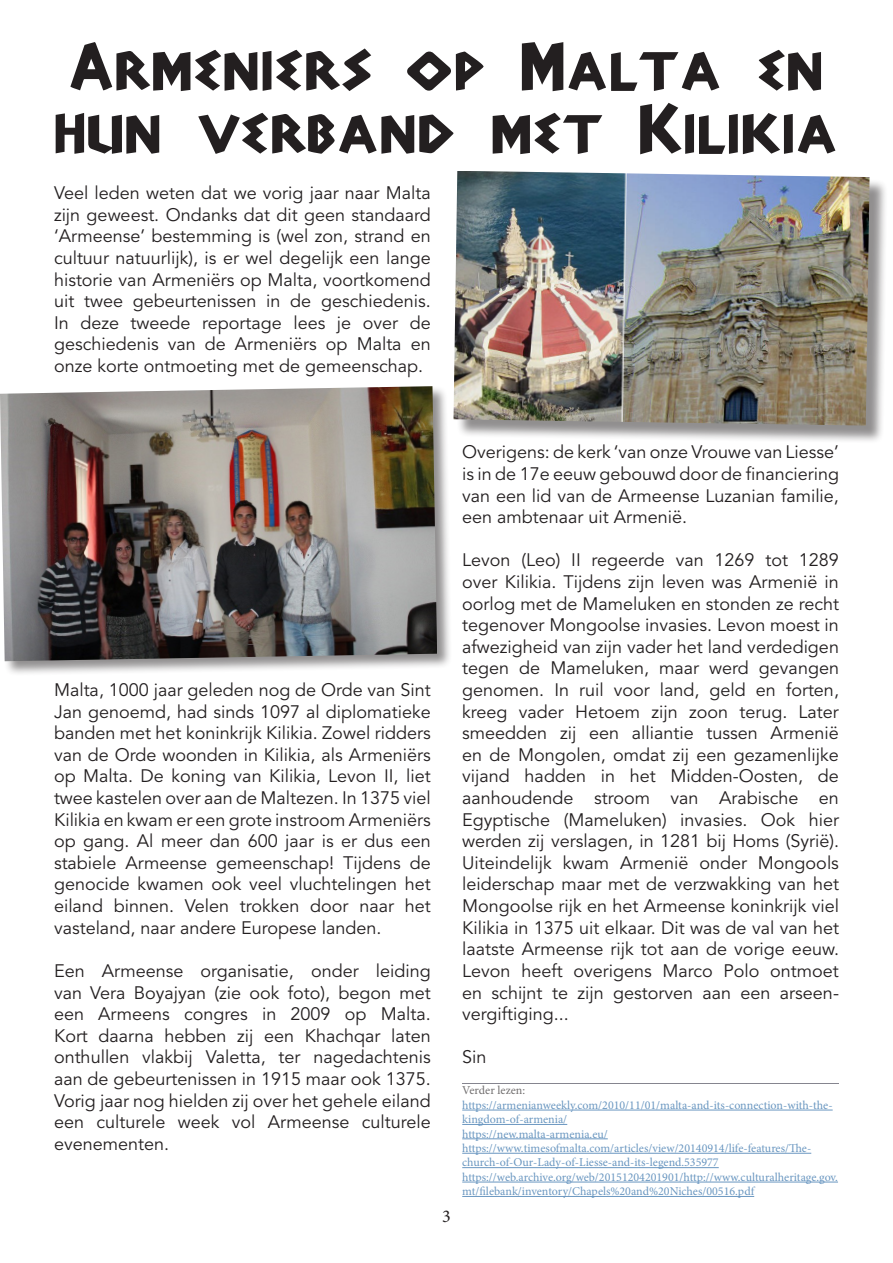
<style>
.page{position:relative;width:893px;height:1263px;background:#fff}
.page>*{position:absolute;margin:0;border:0;box-sizing:border-box;transform-origin:0 0}
.t1{font:69px/63px "Adonais";color:#231f20}
.t2{font:18px/21.6px "Avenir LT Std";color:#231f20;text-align:justify}
.t3{font:18px "Minion Pro";color:#231f20}
.t4{font:12px/14.4px "Minion Pro";color:#175d9e}
.t5{font:12px "Minion Pro";color:#231f20}
</style>
<div class="page">
<div style="left:456px;top:173px;width:432px;height:271px;background:#231f20;opacity:.5"></div>
<img style="left:453px;top:171px;width:416px;height:255px">
<hr style="left:462px;top:1110px;width:371px;height:1px;background:#175d9e">
<hr style="left:462px;top:1124px;width:105px;height:1px;background:#175d9e">
<hr style="left:462px;top:1138px;width:146px;height:1px;background:#175d9e">
<hr style="left:462px;top:1153px;width:349px;height:1px;background:#175d9e">
<hr style="left:462px;top:1167px;width:257px;height:1px;background:#175d9e">
<hr style="left:462px;top:1182px;width:376px;height:1px;background:#175d9e">
<hr style="left:462px;top:1196px;width:292px;height:1px;background:#175d9e">
<div style="left:0;top:385px;width:452px;height:291px;background:#231f20;opacity:.5"></div>
<img style="left:0;top:386px;width:437px;height:275px">
<hr style="left:462px;top:1083px;width:377px;height:1px;background:#0b0b20">
<p class="t1" style="left:54px;top:36px;width:786px">Armeniers op Malta en hun verband met Kilikia</p>
<p class="t2" style="left:54px;top:183px;width:378px">Veel leden weten dat we vorig jaar naar Malta zijn geweest. Ondanks dat dit geen standaard ‘Armeense’ bestemming is (wel zon, strand en cultuur natuurlijk), is er wel degelijk een lange historie van Armeniërs op Malta, voortkomend uit twee gebeurtenissen in de geschiedenis.<br>In deze tweede reportage lees je over de geschiedenis van de Armeniërs op Malta en onze korte ontmoeting met de gemeenschap.</p>
<p class="t2" style="left:54px;top:679px;width:378px">Malta, 1000 jaar geleden nog de Orde van Sint Jan genoemd, had sinds 1097 al diplomatieke banden met het koninkrijk Kilikia. Zowel ridders van de Orde woonden in Kilikia, als Armeniërs op Malta. De koning van Kilikia, Levon II, liet twee kastelen over aan de Maltezen. In 1375 viel Kilikia en kwam er een grote instroom Armeniërs op gang. Al meer dan 600 jaar is er dus een stabiele Armeense gemeenschap! Tijdens de genocide kwamen ook veel vluchtelingen het eiland binnen. Velen trokken door naar het vasteland, naar andere Europese landen.</p>
<p class="t2" style="left:54px;top:960px;width:378px">Een Armeense organisatie, onder leiding van Vera Boyajyan (zie ook foto), begon met een Armeens congres in 2009 op Malta.<br>Kort daarna hebben zij een Khachqar laten onthullen vlakbij Valetta, ter nagedachtenis aan de gebeurtenissen in 1915 maar ook 1375.<br>Vorig jaar nog hielden zij over het gehele eiland een culturele week vol Armeense culturele evenementen.</p>
<p class="t3" style="left:442px;top:1204px;width:10px">3</p>
<p class="t2" style="left:462px;top:442px;width:378px">Overigens: de kerk ‘van onze Vrouwe van Liesse’ is in de 17e eeuw gebouwd door de financiering van een lid van de Armeense Luzanian familie, een ambtenaar uit Armenië.</p>
<p class="t2" style="left:462px;top:550px;width:378px">Levon (Leo) II regeerde van 1269 tot 1289 over Kilikia. Tijdens zijn leven was Armenië in oorlog met de Mameluken en stonden ze recht tegenover Mongoolse invasies. Levon moest in afwezigheid van zijn vader het land verdedigen tegen de Mameluken, maar werd gevangen genomen. In ruil voor land, geld en forten, kreeg vader Hetoem zijn zoon terug. Later smeedden zij een alliantie tussen Armenië en de Mongolen, omdat zij een gezamenlijke vijand hadden in het Midden-Oosten, de aanhoudende stroom van Arabische en Egyptische (Mameluken) invasies. Ook hier werden zij verslagen, in 1281 bij Homs (Syrië).<br>Uiteindelijk kwam Armenië onder Mongools leiderschap maar met de verzwakking van het Mongoolse rijk en het Armeense koninkrijk viel Kilikia in 1375 uit elkaar. Dit was de val van het laatste Armeense rijk tot aan de vorige eeuw.<br>Levon heeft overigens Marco Polo ontmoet en schijnt te zijn gestorven aan een arseen&shy;vergiftiging...</p>
<p class="t2" style="left:462px;top:1047px;width:26px">Sin</p>
<p class="t5" style="left:462px;top:1082px;width:64px">Verder lezen:</p>
<p class="t4" style="left:462px;top:1098px;width:377px">https://armenianweekly.com/2010/11/01/malta-and-its-connection-with-the&shy;kingdom-of-armenia/<br>https://new.malta-armenia.eu/ https://www.timesofmalta.com/articles/view/20140914/life-features/The&shy;church-of-Our-Lady-of-Liesse-and-its-legend.535977 https://web.archive.org/web/20151204201901/http://www.culturalheritage.gov. mt/filebank/inventory/Chapels%20and%20Niches/00516.pdf</p>
</div>
